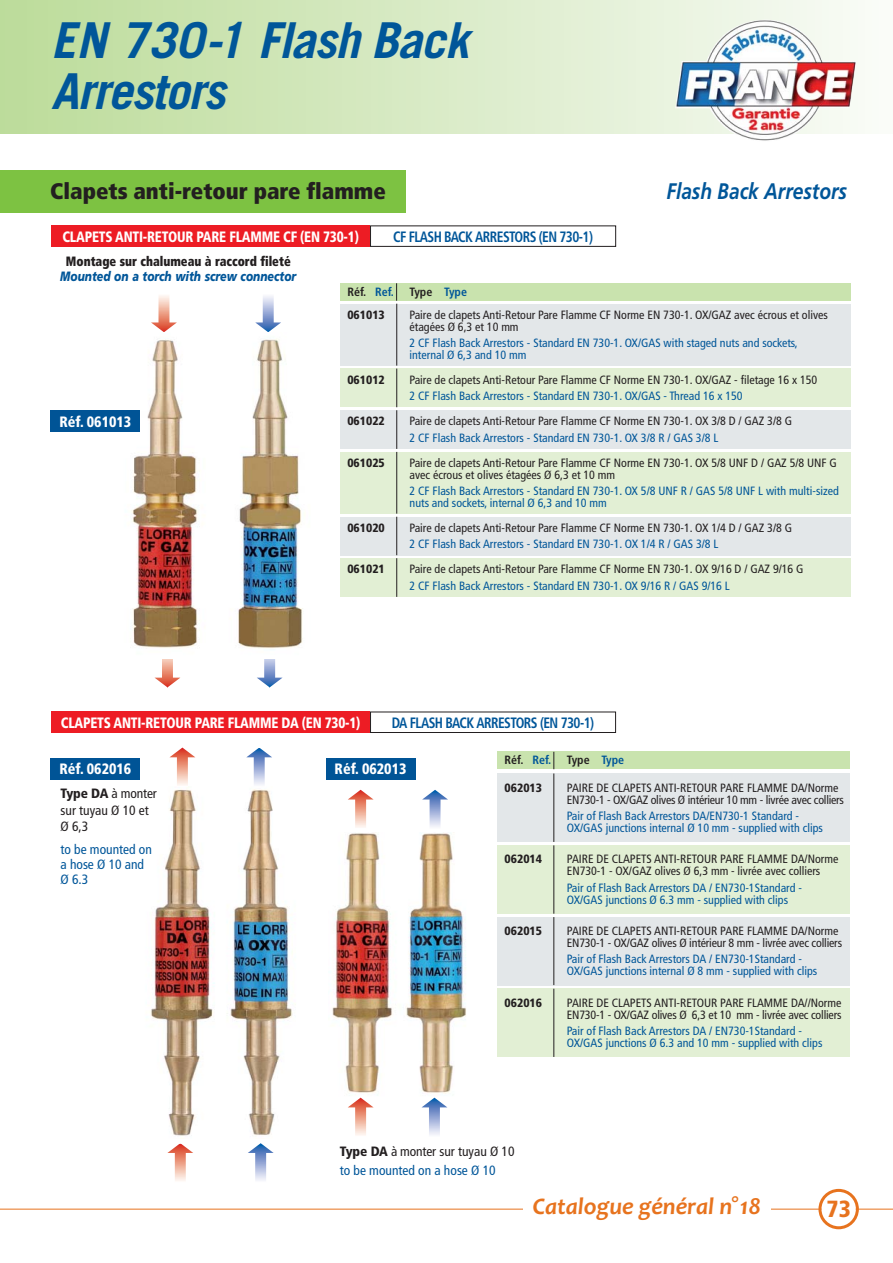
<style>
.page{position:relative;width:893px;height:1263px;background:#fff}
.page>*{position:absolute;margin:0;border:0;box-sizing:border-box;transform-origin:0 0}
.t1{font:italic 700 49.5px/51px "Trade Gothic";color:#005699}
.t2{font:italic 700 24px "Candara";color:#e7731e}
.t3{font:900 condensed 23.25px "Frutiger";color:#e7731e}
.t4{font:900 condensed 22.5px "Frutiger";color:#231f20}
.t5{font:italic 700 22.5px "Frutiger";color:#005699;scale:.85 1}
.t6{font:900 condensed 15px "Frutiger";letter-spacing:-.015em;color:#fff;scale:.9 1}
.t7{font:700 condensed 15px "Frutiger";letter-spacing:-.04em;color:#005699;scale:.9 1}
.t8{font:900 condensed 15px "Frutiger";letter-spacing:-.015em;color:#fff;scale:.95 1}
.t9{font:condensed 13.5px/15px "Frutiger";color:#005699}
.t10{font:900 condensed 13.5px "Frutiger";color:#231f20;scale:.9 1}
.t11{font:italic 900 13.5px "Frutiger";color:#005699;scale:.8 1}
.t12{font:condensed 13.5px/16.2px "Frutiger";color:#231f20}
.t13{font:condensed 12px/12px "Frutiger";color:#005699}
.t14{font:condensed 12px/12px "Frutiger";color:#231f20}
.t15{font:condensed 12px/12px "Frutiger";letter-spacing:-.02em;color:#231f20}
.t16{font:900 condensed 12px "Frutiger";color:#231f20}
.t17{font:700 condensed 12px "Frutiger";color:#231f20}
.s1{color:#005699}
.s2{font-weight:900}
.s3{font-weight:900;color:#231f20}
.s4{color:#231f20}
</style>
<div class="page">
<div style="left:0;top:0;width:892px;height:133px;background:linear-gradient(to right,#bedf9c,#f3f3f1)"></div>
<div style="left:0;top:170px;width:405px;height:43px;background:#7dc242"></div>
<hr style="left:0;top:1209px;width:892px;height:1px;background:#e7731e">
<img style="left:706px;top:20px;width:116px;height:121px">
<div style="left:523px;top:1197px;width:248px;height:30px;background:#fff"></div>
<svg style="left:818px;top:1189px;width:41px;height:40px"></svg>
<div style="left:51px;top:226px;width:319px;height:21px;background:#ed1c24"></div>
<div style="left:370px;top:226px;width:246px;height:21px;border:1px solid #231f20"></div>
<div style="left:51px;top:712px;width:319px;height:21px;background:#ed1c24"></div>
<div style="left:370px;top:712px;width:246px;height:21px;border:1px solid #231f20"></div>
<div style="left:340px;top:304px;width:510px;height:62px;background:#e3e7e9"></div>
<hr style="left:396px;top:304px;width:1px;height:62px;background:#231f20">
<div style="left:340px;top:410px;width:510px;height:39px;background:#e3e7e9"></div>
<hr style="left:396px;top:410px;width:1px;height:39px;background:#231f20">
<div style="left:340px;top:517px;width:510px;height:38px;background:#e3e7e9"></div>
<hr style="left:396px;top:517px;width:1px;height:38px;background:#231f20">
<div style="left:340px;top:558px;width:510px;height:39px;background:#e2efd4"></div>
<hr style="left:396px;top:558px;width:1px;height:39px;background:#231f20">
<div style="left:340px;top:452px;width:510px;height:62px;background:#e2efd4"></div>
<hr style="left:396px;top:452px;width:1px;height:62px;background:#231f20">
<div style="left:340px;top:283px;width:510px;height:17px;background:#c9e3ae"></div>
<svg style="left:396px;top:283px;width:1px;height:18px"></svg>
<div style="left:340px;top:369px;width:510px;height:38px;background:#e2efd4"></div>
<hr style="left:396px;top:369px;width:1px;height:38px;background:#231f20">
<svg style="left:255px;top:296px;width:26px;height:36px"></svg>
<svg style="left:151px;top:295px;width:26px;height:37px"></svg>
<svg style="left:257px;top:659px;width:26px;height:28px"></svg>
<svg style="left:154px;top:659px;width:26px;height:28px"></svg>
<img style="left:115px;top:339px;width:188px;height:309px">
<div style="left:51px;top:411px;width:89px;height:21px;background:#005496"></div>
<svg style="left:422px;top:790px;width:26px;height:37px"></svg>
<svg style="left:348px;top:790px;width:26px;height:38px"></svg>
<img style="left:150px;top:789px;width:143px;height:347px">
<div style="left:51px;top:758px;width:89px;height:21px;background:#005496"></div>
<div style="left:326px;top:758px;width:89px;height:21px;background:#005496"></div>
<svg style="left:246px;top:748px;width:26px;height:37px"></svg>
<svg style="left:169px;top:748px;width:26px;height:37px"></svg>
<svg style="left:248px;top:1143px;width:26px;height:38px"></svg>
<svg style="left:167px;top:1143px;width:26px;height:38px"></svg>
<img style="left:332px;top:833px;width:134px;height:261px">
<div style="left:497px;top:774px;width:353px;height:68px;background:#e3e7e9"></div>
<hr style="left:553px;top:773px;width:1px;height:69px;background:#231f20">
<div style="left:497px;top:752px;width:353px;height:17px;background:#c9e3ae"></div>
<svg style="left:553px;top:752px;width:1px;height:17px"></svg>
<div style="left:497px;top:846px;width:353px;height:68px;background:#e2efd4"></div>
<hr style="left:553px;top:845px;width:1px;height:69px;background:#231f20">
<div style="left:497px;top:917px;width:353px;height:68px;background:#e3e7e9"></div>
<hr style="left:553px;top:917px;width:1px;height:68px;background:#231f20">
<div style="left:497px;top:989px;width:353px;height:68px;background:#e2efd4"></div>
<hr style="left:553px;top:989px;width:1px;height:68px;background:#231f20">
<svg style="left:421px;top:1098px;width:26px;height:37px"></svg>
<svg style="left:348px;top:1098px;width:26px;height:37px"></svg>
<h1 class="t1" style="left:51px;top:19px;width:429px">EN 730-1 Flash Back<br>Arrestors</h1>
<h3 class="t4" style="left:50px;top:182px;width:337px">Clapets anti-retour pare flamme</h3>
<h3 class="t5" style="left:666px;top:182px;width:214px">Flash Back Arrestors</h3>
<p class="t6" style="left:62px;top:230px;width:331px">CLAPETS ANTI-RETOUR PARE FLAMME CF (EN 730-1)</p>
<p class="t7" style="left:393px;top:230px;width:224px">CF FLASH BACK ARRESTORS (EN 730-1)</p>
<p class="t10" style="left:66px;top:255px;width:251px">Montage sur chalumeau à raccord fileté</p>
<p class="t11" style="left:60px;top:270px;width:297px">Mounted on a torch with screw connector</p>
<p class="t8" style="left:59px;top:415px;width:77px">Réf. 061013</p>
<p class="t17" style="left:347px;top:287px;width:48px">Réf. <span class="s1">Ref.</span></p>
<p class="t17" style="left:409px;top:287px;width:59px">Type <span class="s1">Type</span></p>
<p class="t16" style="left:347px;top:310px;width:39px">061013</p>
<p class="t14" style="left:409px;top:309px;width:420px">Paire de clapets Anti-Retour Pare Flamme CF Norme EN 730-1. OX/GAZ avec écrous et olives étagées Ø 6,3 et 10 mm</p>
<p class="t13" style="left:409px;top:338px;width:390px">2 CF Flash Back Arrestors - Standard EN 730-1. OX/GAS with staged nuts and sockets, internal Ø 6,3 and 10 mm</p>
<p class="t16" style="left:347px;top:375px;width:39px">061012</p>
<p class="t14" style="left:409px;top:375px;width:409px">Paire de clapets Anti-Retour Pare Flamme CF Norme EN 730-1. OX/GAZ - filetage 16 x 150</p>
<p class="t13" style="left:409px;top:391px;width:335px">2 CF Flash Back Arrestors - Standard EN 730-1. OX/GAS - Thread 16 x 150</p>
<p class="t16" style="left:347px;top:416px;width:39px">061022</p>
<p class="t14" style="left:409px;top:416px;width:384px">Paire de clapets Anti-Retour Pare Flamme CF Norme EN 730-1. OX 3/8 D / GAZ 3/8 G</p>
<p class="t13" style="left:409px;top:432px;width:310px">2 CF Flash Back Arrestors - Standard EN 730-1. OX 3/8 R / GAS 3/8 L</p>
<p class="t16" style="left:347px;top:458px;width:39px">061025</p>
<p class="t14" style="left:409px;top:458px;width:429px">Paire de clapets Anti-Retour Pare Flamme CF Norme EN 730-1. OX 5/8 UNF D / GAZ 5/8 UNF G avec écrous et olives étagées Ø 6,3 et 10 mm</p>
<p class="t13" style="left:409px;top:486px;width:431px">2 CF Flash Back Arrestors - Standard EN 730-1. OX 5/8 UNF R / GAS 5/8 UNF L with multi-sized nuts and sockets, internal Ø 6,3 and 10 mm</p>
<p class="t16" style="left:347px;top:523px;width:39px">061020</p>
<p class="t14" style="left:409px;top:523px;width:384px">Paire de clapets Anti-Retour Pare Flamme CF Norme EN 730-1. OX 1/4 D / GAZ 3/8 G</p>
<p class="t13" style="left:409px;top:539px;width:310px">2 CF Flash Back Arrestors - Standard EN 730-1. OX 1/4 R / GAS 3/8 L</p>
<p class="t16" style="left:347px;top:564px;width:39px">061021</p>
<p class="t14" style="left:409px;top:564px;width:396px">Paire de clapets Anti-Retour Pare Flamme CF Norme EN 730-1. OX 9/16 D / GAZ 9/16 G</p>
<p class="t13" style="left:409px;top:580px;width:322px">2 CF Flash Back Arrestors - Standard EN 730-1. OX 9/16 R / GAS 9/16 L</p>
<p class="t6" style="left:61px;top:717px;width:334px">CLAPETS ANTI-RETOUR PARE FLAMME DA (EN 730-1)</p>
<p class="t7" style="left:392px;top:717px;width:226px">DA FLASH BACK ARRESTORS (EN 730-1)</p>
<p class="t8" style="left:59px;top:763px;width:77px">Réf. 062016</p>
<p class="t8" style="left:335px;top:763px;width:77px">Réf. 062013</p>
<p class="t12" style="left:61px;top:787px;width:98px"><span class="s2">Type DA</span> à monter sur tuyau Ø 10 et<br>Ø 6,3</p>
<p class="t9" style="left:61px;top:843px;width:93px">to be mounted on a hose Ø 10 and<br>Ø 6.3</p>
<p class="t17" style="left:505px;top:755px;width:48px">Réf. <span class="s1">Ref.</span></p>
<p class="t17" style="left:567px;top:755px;width:59px">Type <span class="s1">Type</span></p>
<p class="t16" style="left:505px;top:783px;width:39px">062013</p>
<p class="t15" style="left:567px;top:782px;width:279px">PAIRE DE CLAPETS ANTI-RETOUR PARE FLAMME DA/Norme<br>EN730-1 - OX/GAZ olives Ø intérieur 10 mm - livrée avec colliers</p>
<p class="t13" style="left:567px;top:811px;width:258px">Pair of Flash Back Arrestors DA/EN730-1 Standard -<br>OX/GAS junctions internal Ø 10 mm - supplied with clips</p>
<p class="t16" style="left:505px;top:854px;width:39px">062014</p>
<p class="t14" style="left:567px;top:854px;width:273px">PAIRE DE CLAPETS ANTI-RETOUR PARE FLAMME DA/Norme<br>EN730-1 - OX/GAZ olives Ø 6,3 mm - livrée avec colliers</p>
<p class="t13" style="left:567px;top:882px;width:237px">Pair of Flash Back Arrestors DA / EN730-1Standard -<br>OX/GAS junctions Ø 6.3 mm - supplied with clips</p>
<p class="t16" style="left:505px;top:926px;width:39px">062015</p>
<p class="t14" style="left:567px;top:926px;width:277px">PAIRE DE CLAPETS ANTI-RETOUR PARE FLAMME DA/Norme<br>EN730-1 - OX/GAZ olives Ø intérieur 8 mm - livrée avec colliers</p>
<p class="t13" style="left:567px;top:954px;width:252px">Pair of Flash Back Arrestors DA / EN730-1Standard -<br>OX/GAS junctions internal Ø 8 mm - supplied with clips</p>
<p class="t16" style="left:505px;top:998px;width:39px">062016</p>
<p class="t14" style="left:567px;top:998px;width:276px">PAIRE DE CLAPETS ANTI-RETOUR PARE FLAMME DA//Norme<br>EN730-1 - OX/GAZ olives Ø 6,3 et 10 mm - livrée avec colliers</p>
<p class="t13" style="left:567px;top:1026px;width:257px">Pair of Flash Back Arrestors DA / EN730-1Standard -<br>OX/GAS junctions Ø 6.3 and 10 mm - supplied with clips</p>
<p class="t9" style="left:340px;top:1143px;width:176px;line-height:19.2px"><span class="s3">Type DA</span> <span class="s4">à monter sur tuyau Ø 10 </span>to be mounted on a hose Ø 10</p>
<h2 class="t2" style="left:533px;top:1198px;width:230px">Catalogue général n°18</h2>
<h3 class="t3" style="left:826px;top:1200px;width:26px">73</h3>
</div>
